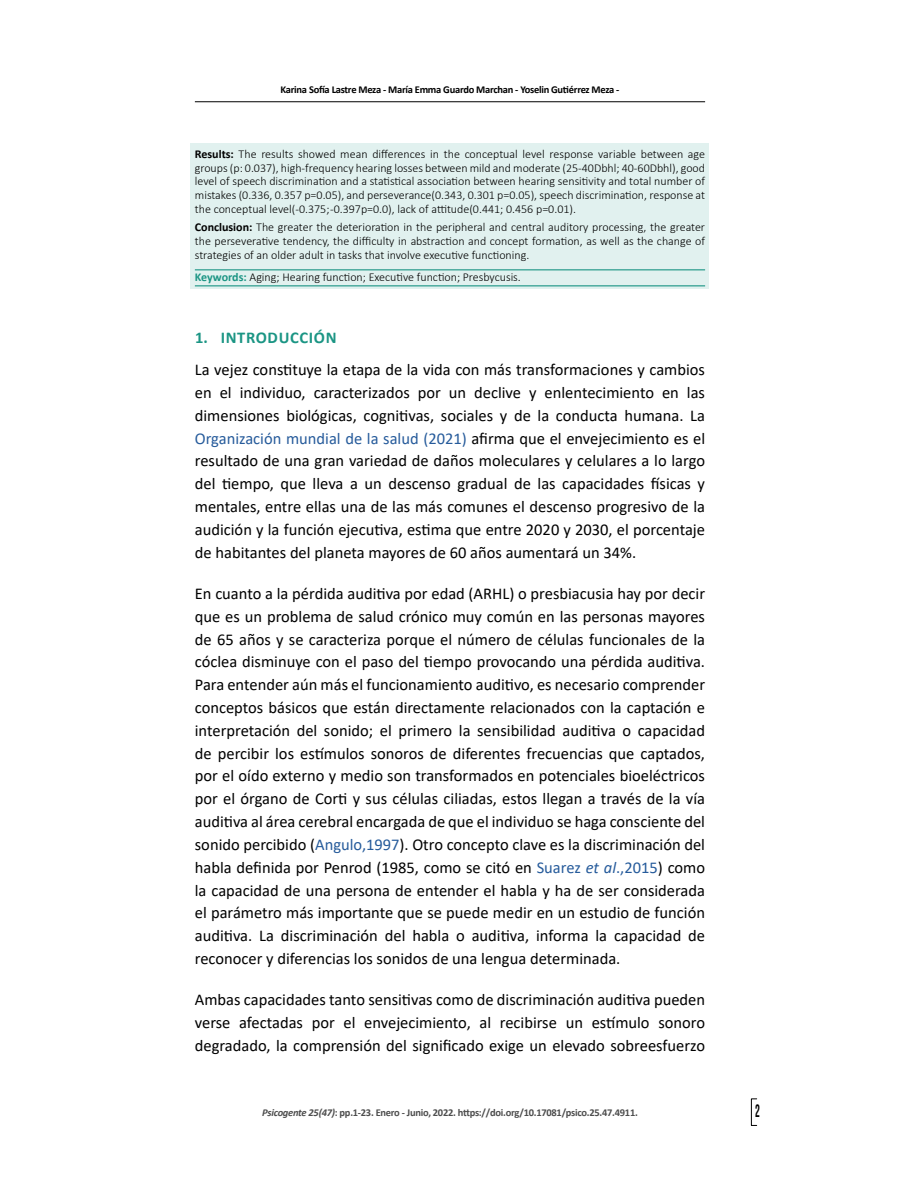
<style>
.page{position:relative;width:900px;height:1200px;background:#fff}
.page>*{position:absolute;margin:0;border:0;box-sizing:border-box;transform-origin:0 0}
.t1{font:18px "Bebas Neue";color:#000;scale:.67 1}
.t2{font:16.5px/22.8px "Calibri";color:#000;text-align:justify}
.t3{font:700 16.5px "Calibri";letter-spacing:.04em;color:#1b9584}
.t4{font:300 12px/13.8px "Calibri";color:#000;text-align:justify}
.t5{font:700 10.5px "Calibri";letter-spacing:-.025em;color:#4d4d4d}
.t6{font:700 10.5px "Calibri";letter-spacing:-.025em;color:#000}
.s1{font-weight:700}
.s2{font-weight:700;color:#1b9584}
.s3{color:#265b9b}
.s4{font-style:italic;color:#265b9b}
.s5{font-style:italic}
</style>
<div class="page">
<div style="left:751px;top:1098px;width:6px;height:28px;border:1px solid #000"></div>
<hr style="left:195px;top:101px;width:510px;height:1px;background:#000">
<div style="left:191px;top:143px;width:518px;height:84px;background:#e1f1ef"></div>
<div style="left:191px;top:216px;width:518px;height:56px;background:#e1f1ef"></div>
<div style="left:191px;top:268px;width:518px;height:20px;background:#e1f1ef"></div>
<hr style="left:195px;top:269px;width:510px;height:1px;background:#1b9584">
<hr style="left:195px;top:285px;width:510px;height:1px;background:#1b9584">
<p class="t6" style="left:281px;top:82px;width:340px">Karina Sofía Lastre Meza - María Emma Guardo Marchan - Yoselin Gutiérrez Meza -</p>
<p class="t4" style="left:195px;top:147px;width:512px"><span class="s1">Results:</span> The results showed mean differences in the conceptual level response variable between age groups (p: 0.037), high-frequency hearing losses between mild and moderate (25-40Dbhl; 40-60Dbhl), good level of speech discrimination and a statistical association between hearing sensitivity and total number of mistakes (0.336, 0.357 p=0.05), and perseverance(0.343, 0.301 p=0.05), speech discrimination, response at the conceptual level(-0.375; -0.397p=0.0), lack of attitude(0.441; 0.456 p=0.01).</p>
<p class="t4" style="left:195px;top:220px;width:512px"><span class="s1">Conclusion:</span> The greater the deterioration in the peripheral and central auditory processing, the greater the perseverative tendency, the difficulty in abstraction and concept formation, as well as the change of strategies of an older adult in tasks that involve executive functioning.</p>
<p class="t4" style="left:195px;top:270px;width:328px"><span class="s2">Keywords:</span> Aging; Hearing function; Executive function; Presbycusis.</p>
<p class="t3" style="left:195px;top:326px;width:143px">1. INTRODUCCIÓN</p>
<p class="t2" style="left:195px;top:358px;width:512px">La vejez constituye la etapa de la vida con más transformaciones y cambios en el individuo, caracterizados por un declive y enlentecimiento en las dimensiones biológicas, cognitivas, sociales y de la conducta humana. La <span class="s3">Organización mundial de la salud (2021)</span> afirma que el envejecimiento es el resultado de una gran variedad de daños moleculares y celulares a lo largo del tiempo, que lleva a un descenso gradual de las capacidades físicas y mentales, entre ellas una de las más comunes el descenso progresivo de la audición y la función ejecutiva, estima que entre 2020 y 2030, el porcentaje de habitantes del planeta mayores de 60 años aumentará un 34%.</p>
<p class="t2" style="left:195px;top:582px;width:512px">En cuanto a la pérdida auditiva por edad (ARHL) o presbiacusia hay por decir que es un problema de salud crónico muy común en las personas mayores de 65 años y se caracteriza porque el número de células funcionales de la cóclea disminuye con el paso del tiempo provocando una pérdida auditiva.<br>Para entender aún más el funcionamiento auditivo, es necesario comprender conceptos básicos que están directamente relacionados con la captación e interpretación del sonido; el primero la sensibilidad auditiva o capacidad de percibir los estímulos sonoros de diferentes frecuencias que captados, por el oído externo y medio son transformados en potenciales bioeléctricos por el órgano de Corti y sus células ciliadas, estos llegan a través de la vía auditiva al área cerebral encargada de que el individuo se haga consciente del sonido percibido (<span class="s3">Angulo,1997</span>). Otro concepto clave es la discriminación del habla definida por Penrod (1985, como se citó en <span class="s3">Suarez</span> <span class="s4">et al</span><span class="s3">.,2015</span>) como la capacidad de una persona de entender el habla y ha de ser considerada el parámetro más importante que se puede medir en un estudio de función auditiva. La discriminación del habla o auditiva, informa la capacidad de reconocer y diferencias los sonidos de una lengua determinada.</p>
<p class="t2" style="left:195px;top:988px;width:512px">Ambas capacidades tanto sensitivas como de discriminación auditiva pueden verse afectadas por el envejecimiento, al recibirse un estímulo sonoro degradado, la comprensión del significado exige un elevado sobreesfuerzo</p>
<p class="t5" style="left:262px;top:1105px;width:377px"><span class="s5">Psicogente 25(47)</span>: pp.1-23. Enero - Junio, 2022. https://doi.org/10.17081/psico.25.47.4911.</p>
<p class="t1" style="left:755px;top:1101px;width:9px">2</p>
</div>
